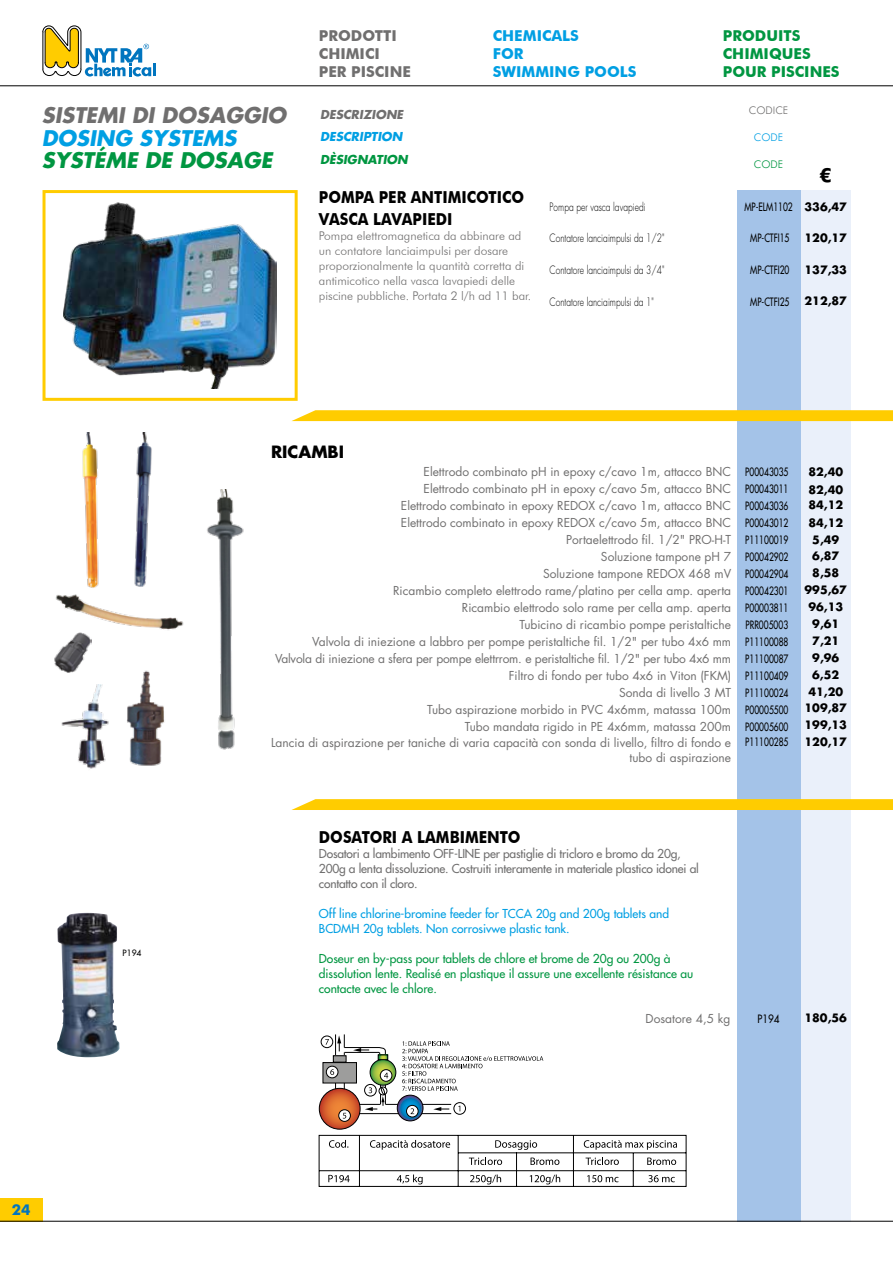
<style>
.page{position:relative;width:893px;height:1263px;background:#fff}
.page>*{position:absolute;margin:0;border:0;box-sizing:border-box;transform-origin:0 0}
.t1{font:italic 700 21px "Futura Std";color:#706f6f}
.t2{font:italic 700 21px "Futura Std";color:#009641}
.t3{font:italic 700 21px "Futura Std";color:#009fe3}
.t4{font:700 18px "Futura Std";color:#000}
.t5{font:700 16.5px/22.5px "Futura BT";color:#000;scale:.9 1}
.t6{font:700 16.5px "Futura Std";color:#000}
.t7{font:700 15px/18px "Futura BT";color:#009641}
.t8{font:700 15px/18px "Futura BT";color:#706f6f}
.t9{font:700 15px/18px "Futura BT";color:#009fe3}
.t10{font:700 15px "Futura BT";color:#0075bf}
.t11{font:12px/17px "Futura Std";color:#706f6f;text-align:right}
.t12{font:300 12px/15px "Futura BT";color:#706f6f}
.t13{font:500 12px/15px "Futura Std";letter-spacing:-.015em;color:#706f6f}
.t14{font:500 12px/15px "Futura Std";color:#009641}
.t15{font:500 12px/15px "Futura Std";color:#009fe3}
.t16{font:italic 700 12px "Futura Std";color:#706f6f}
.t17{font:italic 700 12px "Futura Std";color:#009fe3}
.t18{font:italic 700 12px "Futura Std";color:#009641}
.t19{font:700 11.25px/17px "Futura LT";color:#000}
.t20{font:300 11.25px "Futura Std";color:#000;scale:.75 1}
.t21{font:500 11.25px "Futura Std";color:#000;scale:.75 1}
.t22{font:500 11.25px "Futura Std";color:#000;scale:.88 1}
.t23{font:300 10.5px "Futura BT";color:#706f6f}
.t24{font:300 10.5px "Futura BT";color:#009fe3}
.t25{font:300 10.5px "Futura BT";color:#009641}
.t26{font:500 8.55px "Futura Std";color:#000}
.s1{font-weight:500;font-size:11.25px;color:#000}
</style>
<div class="page">
<div style="left:0;top:1198px;width:43px;height:23px;background:#fc0"></div>
<svg style="left:42px;top:25px;width:114px;height:52px"></svg>
<hr style="left:0;top:85px;width:893px;height:1px;background:#000">
<div style="left:737px;top:190px;width:63px;height:609px;background:#a4c3e8"></div>
<div style="left:737px;top:799px;width:63px;height:422px;background:#a4c3e8"></div>
<div style="left:801px;top:190px;width:49px;height:1031px;background:#eaf0fa"></div>
<img style="left:64px;top:202px;width:212px;height:187px">
<div style="left:43px;top:190px;width:255px;height:211px;border:3px solid #fc0"></div>
<svg style="left:291px;top:799px;width:602px;height:11px;background:#fecd08"></svg>
<img style="left:134px;top:433px;width:18px;height:149px">
<img style="left:82px;top:433px;width:17px;height:149px">
<img style="left:207px;top:489px;width:37px;height:261px">
<img style="left:61px;top:684px;width:48px;height:85px">
<img style="left:54px;top:638px;width:37px;height:35px">
<img style="left:127px;top:670px;width:38px;height:96px">
<img style="left:55px;top:582px;width:129px;height:56px">
<svg style="left:292px;top:410px;width:601px;height:11px;background:#fecd09"></svg>
<svg style="left:319px;top:1135px;width:367px;height:52px"></svg>
<svg style="left:397px;top:1095px;width:26px;height:26px"></svg>
<div style="left:397px;top:1095px;width:26px;height:26px;border:1px solid #000;border-radius:50%"></div>
<svg style="left:319px;top:1088px;width:41px;height:41px"></svg>
<div style="left:319px;top:1088px;width:41px;height:41px;border:1px solid #000;border-radius:50%"></div>
<svg style="left:339px;top:1110px;width:11px;height:11px"></svg>
<div style="left:338px;top:1109px;width:13px;height:13px;border:1px solid #000;border-radius:50%"></div>
<div style="left:321px;top:1035px;width:12px;height:13px;border:1px solid #000;border-radius:50%"></div>
<svg style="left:325px;top:1034px;width:218px;height:84px"></svg>
<img style="left:57px;top:913px;width:63px;height:144px">
<hr style="left:0;top:1221px;width:893px;height:1px;background:#000">
<h1 class="t1" style="left:42px;top:102px;width:246px">SISTEMI DI DOSAGGIO</h1>
<h1 class="t3" style="left:42px;top:124px;width:196px">DOSING SYSTEMS</h1>
<h1 class="t2" style="left:42px;top:147px;width:232px">SYSTÉME DE DOSAGE</h1>
<p class="t8" style="left:319px;top:26px;width:94px">PRODOTTI<br>CHIMICI<br>PER PISCINE</p>
<p class="t9" style="left:493px;top:26px;width:145px">CHEMICALS<br>FOR<br>SWIMMING POOLS</p>
<p class="t7" style="left:723px;top:26px;width:118px">PRODUITS<br>CHIMIQUES<br>POUR PISCINES</p>
<p class="t16" style="left:320px;top:106px;width:85px">DESCRIZIONE</p>
<p class="t17" style="left:320px;top:129px;width:84px">DESCRIPTION</p>
<p class="t18" style="left:320px;top:151px;width:89px">DÈSIGNATION</p>
<h3 class="t5" style="left:319px;top:185px;width:230px">POMPA PER ANTIMICOTICO<br>VASCA LAVAPIEDI</h3>
<p class="t12" style="left:319px;top:228px;width:214px">Pompa elettromagnetica da abbinare ad un contatore lanciaimpulsi per dosare proporzionalmente la quantità corretta di antimicotico nella vasca lavapiedi delle piscine pubbliche. Portata 2 l/h ad 11 bar.</p>
<p class="t23" style="left:749px;top:104px;width:41px">CODICE</p>
<p class="t24" style="left:754px;top:131px;width:31px">CODE</p>
<p class="t25" style="left:754px;top:158px;width:31px">CODE</p>
<p class="t20" style="left:550px;top:200px;width:130px">Pompa per vasca lavapiedi</p>
<p class="t21" style="left:744px;top:199px;width:66px">MP-ELM1102</p>
<p class="t20" style="left:550px;top:231px;width:155px">Contatore lanciaimpulsi da 1/2"</p>
<p class="t21" style="left:750px;top:231px;width:54px">MP-CTFI15</p>
<p class="t20" style="left:550px;top:263px;width:155px">Contatore lanciaimpulsi da 3/4"</p>
<p class="t21" style="left:750px;top:263px;width:54px">MP-CTFI20</p>
<p class="t20" style="left:550px;top:295px;width:141px">Contatore lanciaimpulsi da 1"</p>
<p class="t21" style="left:750px;top:294px;width:54px">MP-CTFI25</p>
<h2 class="t4" style="left:820px;top:163px;width:14px">€</h2>
<p class="t19" style="left:805px;top:198px;width:44px">336,47</p>
<p class="t19" style="left:805px;top:230px;width:44px">120,17</p>
<p class="t19" style="left:805px;top:261px;width:44px">137,33</p>
<p class="t19" style="left:805px;top:293px;width:44px">212,87</p>
<p class="t26" style="left:123px;top:947px;width:20px">P194</p>
<h3 class="t6" style="left:271px;top:441px;width:75px">RICAMBI</h3>
<p class="t11" style="left:275px;top:463px;width:515px">Elettrodo combinato pH in epoxy c/cavo 1m, attacco BNC <span class="s1">P00043035<br></span>Elettrodo combinato pH in epoxy c/cavo 5m, attacco BNC <span class="s1">P00043011<br></span>Elettrodo combinato in epoxy REDOX c/cavo 1m, attacco BNC <span class="s1">P00043036<br></span>Elettrodo combinato in epoxy REDOX c/cavo 5m, attacco BNC <span class="s1">P00043012<br></span>Portaelettrodo fil. 1/2" PRO-H-T <span class="s1">P11100019<br></span>Soluzione tampone pH 7 <span class="s1">P00042902<br></span>Soluzione tampone REDOX 468 mV <span class="s1">P00042904<br></span>Ricambio completo elettrodo rame/platino per cella amp. aperta <span class="s1">P00042301<br></span>Ricambio elettrodo solo rame per cella amp. aperta <span class="s1">P00003811<br></span>Tubicino di ricambio pompe peristaltiche <span class="s1">PRR005003<br></span>Valvola di iniezione a labbro per pompe peristaltiche fil. 1/2" per tubo 4x6 mm <span class="s1">P11100088<br></span>Valvola di iniezione a sfera per pompe elettrrom. e peristaltiche fil. 1/2" per tubo 4x6 mm <span class="s1">P11100087<br></span>Filtro di fondo per tubo 4x6 in Viton (FKM) <span class="s1">P11100409<br></span>Sonda di livello 3 MT <span class="s1">P11100024<br></span>Tubo aspirazione morbido in PVC 4x6mm, matassa 100m <span class="s1">P00005500<br></span>Tubo mandata rigido in PE 4x6mm, matassa 200m <span class="s1">P00005600</span></p>
<p class="t11" style="left:271px;top:735px;width:462px;line-height:15px">Lancia di aspirazione per taniche di varia capacità con sonda di livello, filtro di fondo e tubo di aspirazione</p>
<p class="t21" style="left:745px;top:735px;width:59px">P11100285</p>
<p class="t19" style="left:808px;top:463px;width:36px">82,40<br>82,40</p>
<p class="t19" style="left:808px;top:496px;width:36px;line-height:18px">84,12<br>84,12</p>
<p class="t19" style="left:804px;top:531px;width:44px;text-align:center">5,49<br>6,87<br>8,58<br>995,67<br>96,13<br>9,61<br>7,21<br>9,96<br>6,52<br>41,20<br>109,87<br>199,13<br>120,17</p>
<h3 class="t5" style="left:319px;top:826px;width:226px">DOSATORI A LAMBIMENTO</h3>
<p class="t13" style="left:319px;top:846px;width:381px">Dosatori a lambimento OFF-LINE per pastiglie di tricloro e bromo da 20g,<br>200g a lenta dissoluzione. Costruiti interamente in materiale plastico idonei al contatto con il cloro.</p>
<p class="t15" style="left:319px;top:906px;width:352px">Off line chlorine-bromine feeder for TCCA 20g and 200g tablets and<br>BCDMH 20g tablets. Non corrosivwe plastic tank.</p>
<p class="t14" style="left:319px;top:951px;width:376px">Doseur en by-pass pour tablets de chlore et brome de 20g ou 200g à dissolution lente. Realisé en plastique il assure une excellente résistance au contacte avec le chlore.</p>
<p class="t11" style="left:645px;top:1010px;width:86px">Dosatore 4,5 kg</p>
<p class="t22" style="left:758px;top:1011px;width:27px">P194</p>
<p class="t19" style="left:804px;top:1009px;width:44px">180,56</p>
<p class="t10" style="left:12px;top:1201px;width:20px">24</p>
</div>
